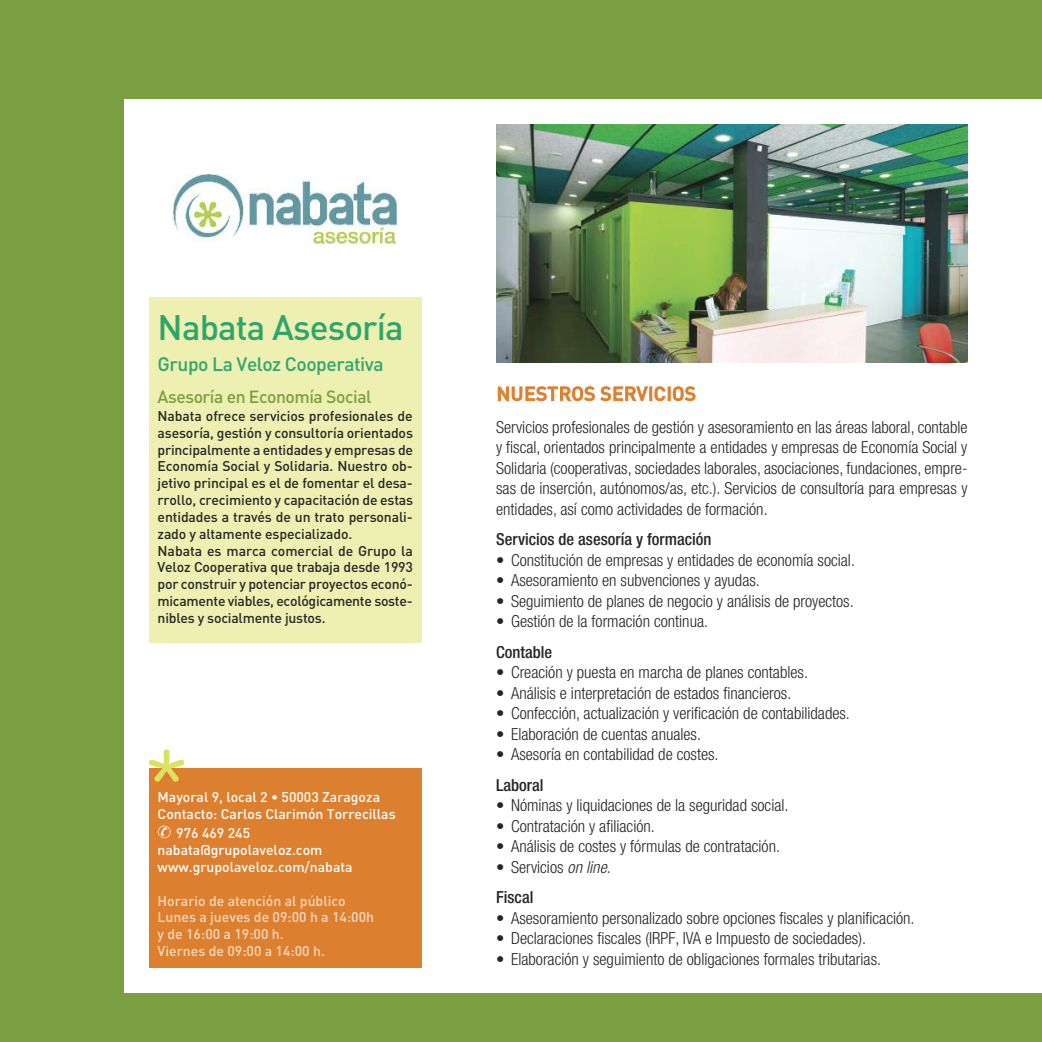
<style>
.page{position:relative;width:1042px;height:1042px;background:#fff}
.page>*{position:absolute;margin:0;border:0;box-sizing:border-box;transform-origin:0 0}
.t1{font:700 87.5px "Cineplex LT";color:#dbe260}
.t2{font:500 35px "DIN";letter-spacing:-.025em;color:#2ea56c}
.t3{font:500 19.25px "DIN";letter-spacing:-.025em;color:#2ea56c}
.t4{font:500 19.25px "DIN";letter-spacing:.01em;color:#dc7f2f}
.t5{font:500 17.5px "DIN";letter-spacing:-.025em;color:#799f41}
.t6{font:300 condensed 16.62px/20.5px "Helvetica Neue";color:#272627;text-align:justify}
.t7{font:500 condensed 16.62px "Helvetica Neue";color:#272627}
.t8{font:500 14px/16.8px "DIN";letter-spacing:-.01em;color:#272627}
.t9{font:500 14px/16.8px "DIN";color:#fff}
.t10{font:500 14px/16.8px "DIN";color:#f5d9c1}
.s1{font-style:italic}
.s2{font-weight:500}
</style>
<div class="page">
<div style="left:0;top:0;width:1041px;height:1041px;background:#799f41"></div>
<div style="left:124px;top:99px;width:917px;height:893px;background:#fff"></div>
<div style="left:149px;top:298px;width:272px;height:345px;background:#edf0b0"></div>
<img style="left:174px;top:174px;width:223px;height:69px">
<div style="left:149px;top:768px;width:272px;height:199px;background:#dc7f2f"></div>
<img style="left:496px;top:124px;width:471px;height:238px">
<h2 class="t2" style="left:158px;top:315px;width:247px">Nabata Asesoría</h2>
<p class="t3" style="left:158px;top:357px;width:227px">Grupo La Veloz Cooperativa</p>
<p class="t5" style="left:158px;top:390px;width:215px">Asesoría en Economía Social</p>
<p class="t8" style="left:158px;top:409px;width:257px">Nabata ofrece servicios profesionales de asesoría, gestión y consultoría orientados principalmente a entidades y empresas de Economía Social y Solidaria. Nuestro ob&shy;jetivo principal es el de fomentar el desa&shy;rrollo, crecimiento y capacitación de estas entidades a través de un trato personali&shy;zado y altamente especializado.<br>Nabata es marca comercial de Grupo la Veloz Cooperativa que trabaja desde 1993 por construir y potenciar proyectos econó&shy;micamente viables, ecológicamente soste&shy;nibles y socialmente justos.</p>
<h1 class="t1" style="left:142px;top:735px;width:51px">*</h1>
<p class="t9" style="left:158px;top:790px;width:239px">Mayoral 9, local 2 • 50003 Zaragoza<br>Contacto: Carlos Clarimón Torrecillas</p>
<p class="t9" style="left:158px;top:826px;width:196px">✆ 976 469 245 nabata@grupolaveloz.com www.grupolaveloz.com/nabata</p>
<p class="t10" style="left:158px;top:893px;width:218px">Horario de atención al público<br>Lunes a jueves de 09:00 h a 14:00h y de 16:00 a 19:00 h.<br>Viernes de 09:00 a 14:00 h.</p>
<p class="t4" style="left:496px;top:387px;width:201px">NUESTROS SERVICIOS</p>
<p class="t6" style="left:496px;top:418px;width:473px">Servicios profesionales de gestión y asesoramiento en las áreas laboral, contable y fiscal, orientados principalmente a entidades y empresas de Economía Social y Solidaria (cooperativas, sociedades laborales, asociaciones, fundaciones, empre&shy;sas de inserción, autónomos/as, etc.). Servicios de consultoría para empresas y entidades, así como actividades de formación.</p>
<p class="t7" style="left:496px;top:533px;width:217px">Servicios de asesoría y formación</p>
<p class="t6" style="left:496px;top:550px;width:360px">• Constitución de empresas y entidades de economía social.</p>
<p class="t6" style="left:496px;top:571px;width:265px">• Asesoramiento en subvenciones y ayudas.</p>
<p class="t6" style="left:496px;top:591px;width:359px">• Seguimiento de planes de negocio y análisis de proyectos.</p>
<p class="t6" style="left:496px;top:612px;width:213px">• Gestión de la formación continua.</p>
<p class="t7" style="left:496px;top:645px;width:57px">Contable</p>
<p class="t6" style="left:496px;top:663px;width:313px">• Creación y puesta en marcha de planes contables.</p>
<p class="t6" style="left:496px;top:683px;width:296px">• Análisis e interpretación de estados financieros.</p>
<p class="t6" style="left:496px;top:704px;width:355px">• Confección, actualización y verificación de contabilidades.</p>
<p class="t6" style="left:496px;top:724px;width:206px">• Elaboración de cuentas anuales.</p>
<p class="t6" style="left:496px;top:745px;width:224px">• Asesoría en contabilidad de costes.</p>
<p class="t7" style="left:496px;top:778px;width:49px">Laboral</p>
<p class="t6" style="left:496px;top:796px;width:294px">• Nóminas y liquidaciones de la seguridad social.</p>
<p class="t6" style="left:496px;top:816px;width:160px">• Contratación y afiliación.</p>
<p class="t6" style="left:496px;top:837px;width:285px">• Análisis de costes y fórmulas de contratación.</p>
<p class="t6" style="left:496px;top:852px;width:116px;line-height:30.4px">• Servicios <span class="s1">on line</span>.<br><span class="s2">Fiscal</span></p>
<p class="t6" style="left:496px;top:908px;width:420px">• Asesoramiento personalizado sobre opciones fiscales y planificación.</p>
<p class="t6" style="left:496px;top:929px;width:371px">• Declaraciones fiscales (IRPF, IVA e Impuesto de sociedades).</p>
<p class="t6" style="left:496px;top:949px;width:386px">• Elaboración y seguimiento de obligaciones formales tributarias.</p>
</div>
